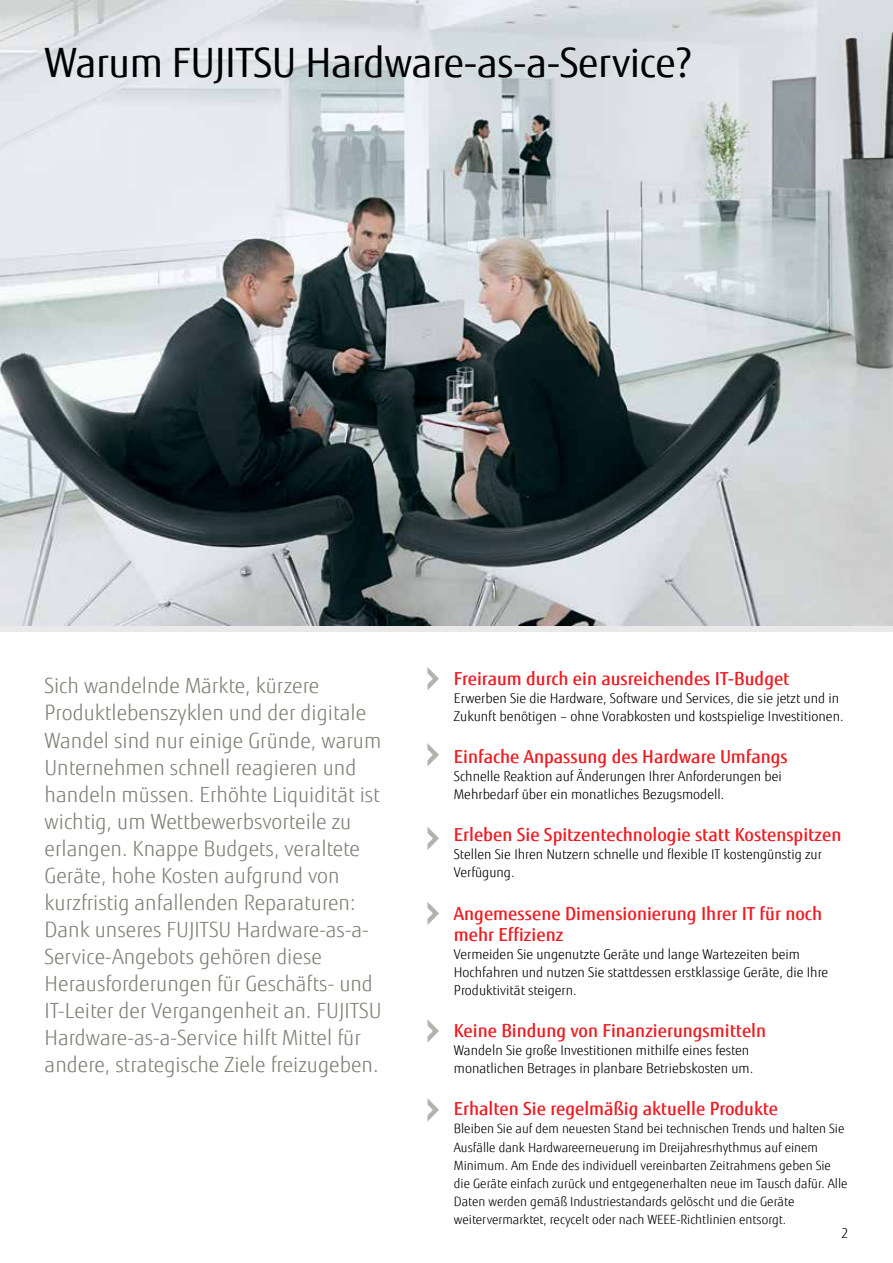
<style>
.page{position:relative;width:893px;height:1263px;background:#fff}
.page>*{position:absolute;margin:0;border:0;box-sizing:border-box;transform-origin:0 0}
.t1{font:40.5px "Fujitsu Sans";letter-spacing:-.01em;color:#000}
.t2{font:300 21px/27px "Fujitsu Sans";color:#818179}
.t3{font:500 18px/21px "Fujitsu Sans";color:#ed1d24}
.t4{font:300 13.5px/18px "Fujitsu Sans";color:#000}
.t5{font:300 12.75px/18px "Fujitsu Sans";color:#000}
</style>
<div class="page">
<img style="left:0;top:0;width:893px;height:625px">
<svg style="left:427px;top:667px;width:12px;height:23px"></svg>
<svg style="left:427px;top:743px;width:12px;height:23px"></svg>
<svg style="left:427px;top:827px;width:12px;height:23px"></svg>
<svg style="left:427px;top:902px;width:12px;height:23px"></svg>
<svg style="left:427px;top:1019px;width:12px;height:24px"></svg>
<svg style="left:427px;top:1098px;width:12px;height:23px"></svg>
<h1 class="t1" style="left:45px;top:38px;width:649px">Warum FUJITSU Hardware-as-a-Service?</h1>
<p class="t2" style="left:45px;top:673px;width:338px">Sich wandelnde Märkte, kürzere Produktlebenszyklen und der digitale Wandel sind nur einige Gründe, warum Unternehmen schnell reagieren und handeln müssen. Erhöhte Liquidität ist wichtig, um Wettbewerbsvorteile zu erlangen. Knappe Budgets, veraltete Geräte, hohe Kosten aufgrund von kurzfristig anfallenden Reparaturen:<br>Dank unseres FUJITSU Hardware-as-a-Service-Angebots gehören diese Herausforderungen für Geschäfts- und IT-Leiter der Vergangenheit an. FUJITSU Hardware-as-a-Service hilft Mittel für andere, strategische Ziele freizugeben.</p>
<h3 class="t3" style="left:454px;top:668px;width:337px">Freiraum durch ein ausreichendes IT-Budget</h3>
<p class="t4" style="left:454px;top:689px;width:391px">Erwerben Sie die Hardware, Software und Services, die sie jetzt und in<br>Zukunft benötigen – ohne Vorabkosten und kostspielige Investitionen.</p>
<h3 class="t3" style="left:454px;top:746px;width:335px">Einfache Anpassung des Hardware Umfangs</h3>
<p class="t4" style="left:454px;top:767px;width:329px">Schnelle Reaktion auf Änderungen Ihrer Anforderungen bei<br>Mehrbedarf über ein monatliches Bezugsmodell.</p>
<h3 class="t3" style="left:454px;top:824px;width:389px">Erleben Sie Spitzentechnologie statt Kostenspitzen</h3>
<p class="t4" style="left:454px;top:846px;width:369px">Stellen Sie Ihren Nutzern schnelle und flexible IT kostengünstig zur<br>Verfügung.</p>
<h3 class="t3" style="left:454px;top:903px;width:370px">Angemessene Dimensionierung Ihrer IT für noch mehr Effizienz</h3>
<p class="t4" style="left:454px;top:945px;width:376px">Vermeiden Sie ungenutzte Geräte und lange Wartezeiten beim<br>Hochfahren und nutzen Sie stattdessen erstklassige Geräte, die Ihre<br>Produktivität steigern.</p>
<h3 class="t3" style="left:454px;top:1020px;width:314px">Keine Bindung von Finanzierungsmitteln</h3>
<p class="t4" style="left:454px;top:1041px;width:301px">Wandeln Sie große Investitionen mithilfe eines festen monatlichen Betrages in planbare Betriebskosten um.</p>
<h3 class="t3" style="left:454px;top:1098px;width:326px">Erhalten Sie regelmäßig aktuelle Produkte</h3>
<p class="t5" style="left:454px;top:1120px;width:395px">Bleiben Sie auf dem neuesten Stand bei technischen Trends und halten Sie Ausfälle dank Hardwareerneuerung im Dreijahresrhythmus auf einem Minimum. Am Ende des individuell vereinbarten Zeitrahmens geben Sie die Geräte einfach zurück und entgegenerhalten neue im Tausch dafür. Alle Daten werden gemäß Industriestandards gelöscht und die Geräte weitervermarktet, recycelt oder nach WEEE-Richtlinien entsorgt.</p>
<p class="t4" style="left:841px;top:1224px;width:9px">2</p>
</div>
